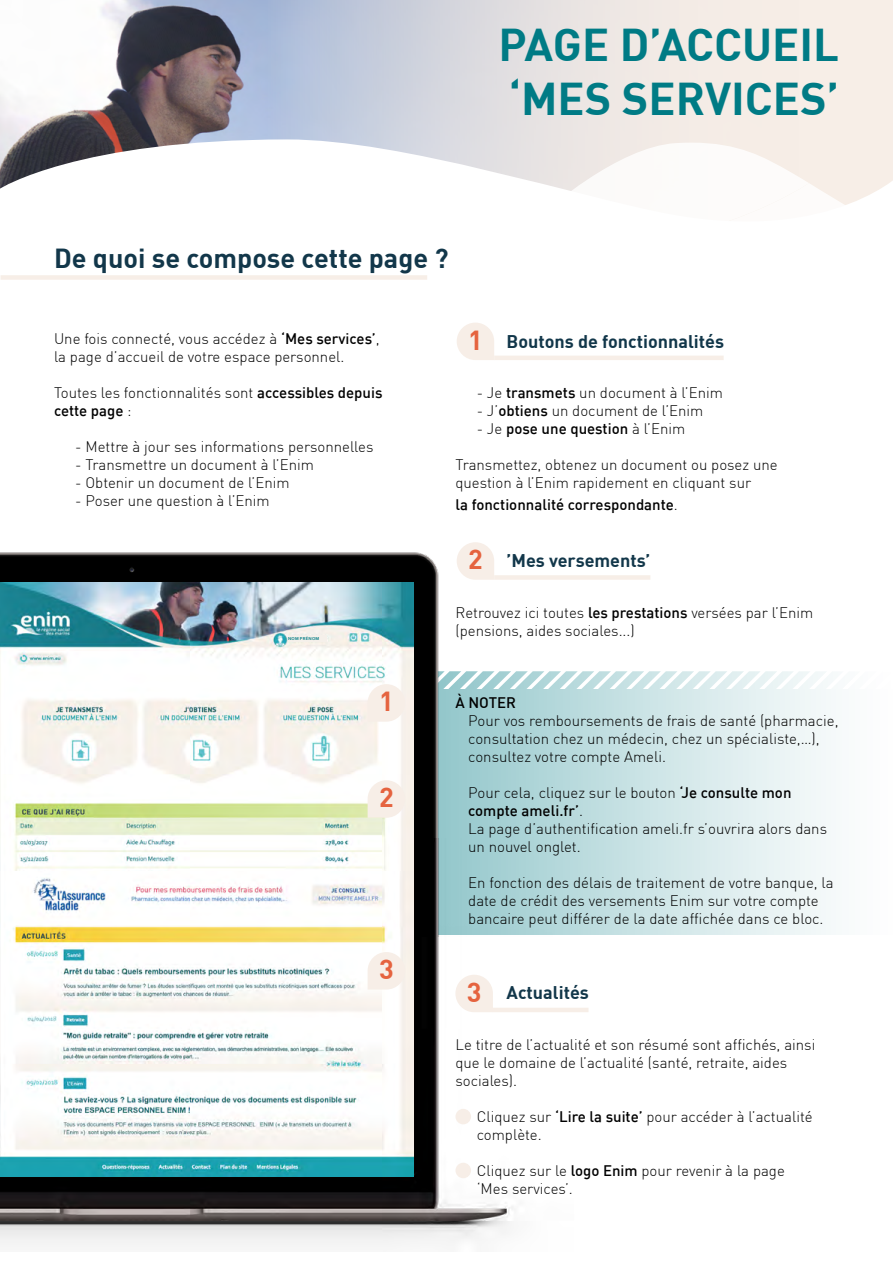
<style>
.page{position:relative;width:893px;height:1263px;background:#fff}
.page>*{position:absolute;margin:0;border:0;box-sizing:border-box;transform-origin:0 0}
.t1{font:700 45px/54px "DIN";color:#007b85}
.t2{font:700 27px "DIN";color:#12374a}
.t3{font:700 27px "DIN";color:#e5633f}
.t4{font:700 18px "DIN";color:#12374a}
.t5{font:300 15px/18px "DIN";color:#000}
.t6{font:500 15px "DIN";color:#000}
.t7{font:700 4.5px "Corbel";letter-spacing:.04em;color:#007b85}
.s1{font-weight:500}
.s2{font-weight:300}
</style>
<div class="page">
<img style="left:0;top:0;width:268px;height:139px">
<svg style="left:268px;top:0;width:625px;height:139px;background:#e1dfe2"></svg>
<svg style="left:0;top:139px;width:893px;height:66px"></svg>
<svg style="left:578px;top:722px;width:253px;height:212px;background:#dbeced"></svg>
<div style="left:1px;top:275px;width:426px;height:5px;background:#f7eee7"></div>
<img style="left:0;top:552px;width:578px;height:286px">
<img style="left:0;top:838px;width:673px;height:407px">
<img style="left:0;top:583px;width:413px;height:289px">
<img style="left:0;top:872px;width:413px;height:304px">
<svg style="left:457px;top:323px;width:37px;height:37px"></svg>
<hr style="left:494px;top:356px;width:230px;height:4px;background:#f7eee7">
<svg style="left:457px;top:542px;width:37px;height:38px"></svg>
<div style="left:494px;top:575px;width:156px;height:5px;background:#f7eee7"></div>
<svg style="left:455px;top:975px;width:38px;height:37px"></svg>
<hr style="left:493px;top:1008px;width:95px;height:4px;background:#f7eee7">
<svg style="left:368px;top:671px;width:463px;height:51px"></svg>
<svg style="left:368px;top:780px;width:37px;height:38px"></svg>
<div style="left:455px;top:1109px;width:16px;height:15px;background:#f7eee7;border-radius:50%"></div>
<div style="left:455px;top:1163px;width:16px;height:15px;background:#f7eee7;border-radius:50%"></div>
<div style="left:288px;top:635px;width:38px;height:6px;background:#f5f0ea"></div>
<svg style="left:368px;top:952px;width:37px;height:37px"></svg>
<h1 class="t1" style="left:499px;top:16px;width:342px">PAGE D’ACCUEIL ‘MES SERVICES’</h1>
<h2 class="t2" style="left:54px;top:240px;width:396px">De quoi se compose cette page ?</h2>
<p class="t5" style="left:54px;top:330px;width:327px">Une fois connecté, vous accédez à <span class="s1">‘Mes services’</span>, la page d’accueil de votre espace personnel.</p>
<p class="t5" style="left:54px;top:384px;width:330px">Toutes les fonctionnalités sont <span class="s1">accessibles depuis cette page</span> :</p>
<p class="t5" style="left:75px;top:438px;width:300px">- Mettre à jour ses informations personnelles</p>
<p class="t5" style="left:75px;top:456px;width:240px">- Transmettre un document à l’Enim</p>
<p class="t5" style="left:75px;top:474px;width:216px">- Obtenir un document de l’Enim</p>
<p class="t5" style="left:75px;top:492px;width:196px">- Poser une question à l’Enim</p>
<p class="t7" style="left:288px;top:636px;width:33px">NOM PRÉNOM</p>
<h2 class="t3" style="left:379px;top:684px;width:16px">1</h2>
<h2 class="t3" style="left:379px;top:780px;width:16px">2</h2>
<h2 class="t3" style="left:379px;top:952px;width:16px">3</h2>
<h2 class="t3" style="left:468px;top:322px;width:16px">1</h2>
<p class="t4" style="left:506px;top:329px;width:219px">Boutons de fonctionnalités</p>
<p class="t5" style="left:477px;top:383px;width:248px">- Je <span class="s1">transmets</span> un document à l’Enim</p>
<p class="t5" style="left:477px;top:401px;width:228px">- J’<span class="s1">obtiens</span> un document de l’Enim</p>
<p class="t6" style="left:477px;top:419px;width:210px"><span class="s2">- Je</span> pose une question <span class="s2">à l’Enim</span></p>
<p class="t5" style="left:455px;top:455px;width:324px">Transmettez, obtenez un document ou posez une question à l’Enim rapidement en cliquant sur</p>
<p class="t6" style="left:455px;top:495px;width:224px">la fonctionnalité correspondante<span class="s2">.</span></p>
<h2 class="t3" style="left:468px;top:542px;width:16px">2</h2>
<p class="t4" style="left:506px;top:549px;width:145px">’Mes versements’</p>
<p class="t5" style="left:455px;top:603px;width:359px">Retrouvez ici toutes <span class="s1">les prestations</span> versées par l’Enim (pensions, aides sociales...)</p>
<p class="t6" style="left:455px;top:693px;width:62px">À NOTER</p>
<p class="t5" style="left:468px;top:711px;width:372px">Pour vos remboursements de frais de santé (pharmacie, consultation chez un médecin, chez un spécialiste,…), consultez votre compte Ameli.</p>
<p class="t5" style="left:468px;top:783px;width:360px">Pour cela, cliquez sur le bouton <span class="s1">‘Je consulte mon compte ameli.fr’</span>.<br>La page d’authentification ameli.fr s’ouvrira alors dans un nouvel onglet.</p>
<p class="t5" style="left:468px;top:873px;width:367px">En fonction des délais de traitement de votre banque, la date de crédit des versements Enim sur votre compte bancaire peut différer de la date affichée dans ce bloc.</p>
<h2 class="t3" style="left:467px;top:974px;width:16px">3</h2>
<p class="t4" style="left:506px;top:981px;width:84px">Actualités</p>
<p class="t5" style="left:455px;top:1035px;width:361px">Le titre de l’actualité et son résumé sont affichés, ainsi que le domaine de l’actualité (santé, retraite, aides sociales).</p>
<p class="t5" style="left:477px;top:1107px;width:337px">Cliquez sur <span class="s1">‘Lire la suite’</span> pour accéder à l’actualité complète.</p>
<p class="t5" style="left:477px;top:1161px;width:310px">Cliquez sur le <span class="s1">logo Enim</span> pour revenir à la page ‘Mes services’.</p>
</div>
